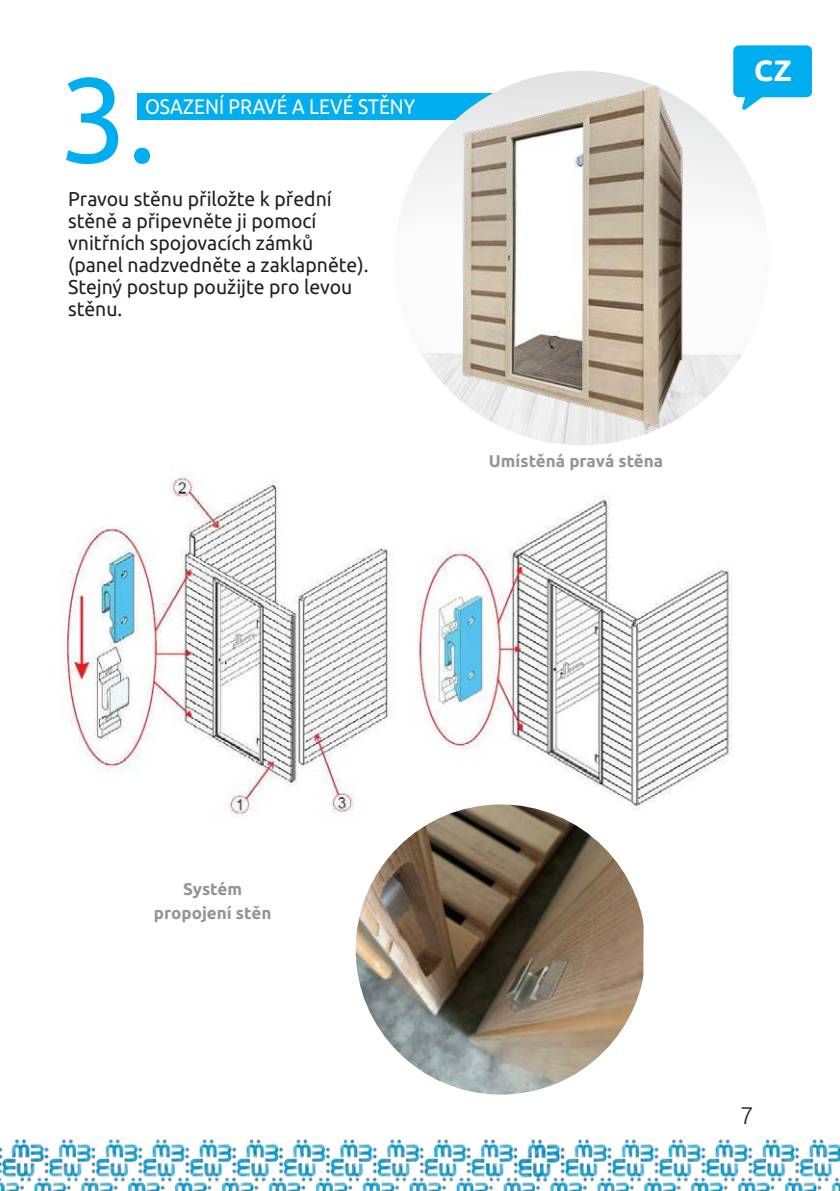
<style>
.page{position:relative;width:840px;height:1191px;background:#fff}
.page>*{position:absolute;margin:0;border:0;box-sizing:border-box;transform-origin:0 0}
.t1{font:120px "Ubuntu";color:#00aeef}
.t2{font:700 29.4px "Ubuntu";color:#fff}
.t3{font:300 24px "Ubuntu";color:#231f20}
.t4{font:21px "Ubuntu";color:#fff;scale:.91 1}
.t5{font:20px/22px "Ubuntu";color:#231f20}
.t6{font:700 17px/24px "Ubuntu";color:#939598;text-align:center}
</style>
<div class="page">
<img style="left:9px;top:1139px;width:830px;height:52px">
<img style="left:0;top:1147px;width:9px;height:44px">
<img style="left:62px;top:475px;width:670px;height:343px">
<div style="left:137px;top:93px;width:369px;height:27px;background:#00aeef"></div>
<img style="left:404px;top:125px;width:355px;height:320px">
<img style="left:436px;top:71px;width:277px;height:367px">
<svg style="left:733px;top:45px;width:79px;height:65px"></svg>
<img style="left:355px;top:804px;width:288px;height:290px">
<h1 class="t1" style="left:59px;top:47px;width:99px">3.</h1>
<p class="t5" style="left:68px;top:187px;width:302px">Pravou stěnu přiložte k přední stěně a připevněte ji pomocí vnitřních spojovacích zámků (panel nadzvedněte a zaklapněte).<br>Stejný postup použijte pro levou stěnu.</p>
<p class="t4" style="left:145px;top:94px;width:298px">OSAZENÍ PRAVÉ A LEVÉ STĚNY</p>
<p class="t6" style="left:488px;top:448px;width:176px">Umístěná pravá stěna</p>
<h2 class="t2" style="left:753px;top:52px;width:39px">CZ</h2>
<p class="t6" style="left:154px;top:876px;width:119px">Systém propojení stěn</p>
<p class="t3" style="left:739px;top:1101px;width:15px">7</p>
</div>
